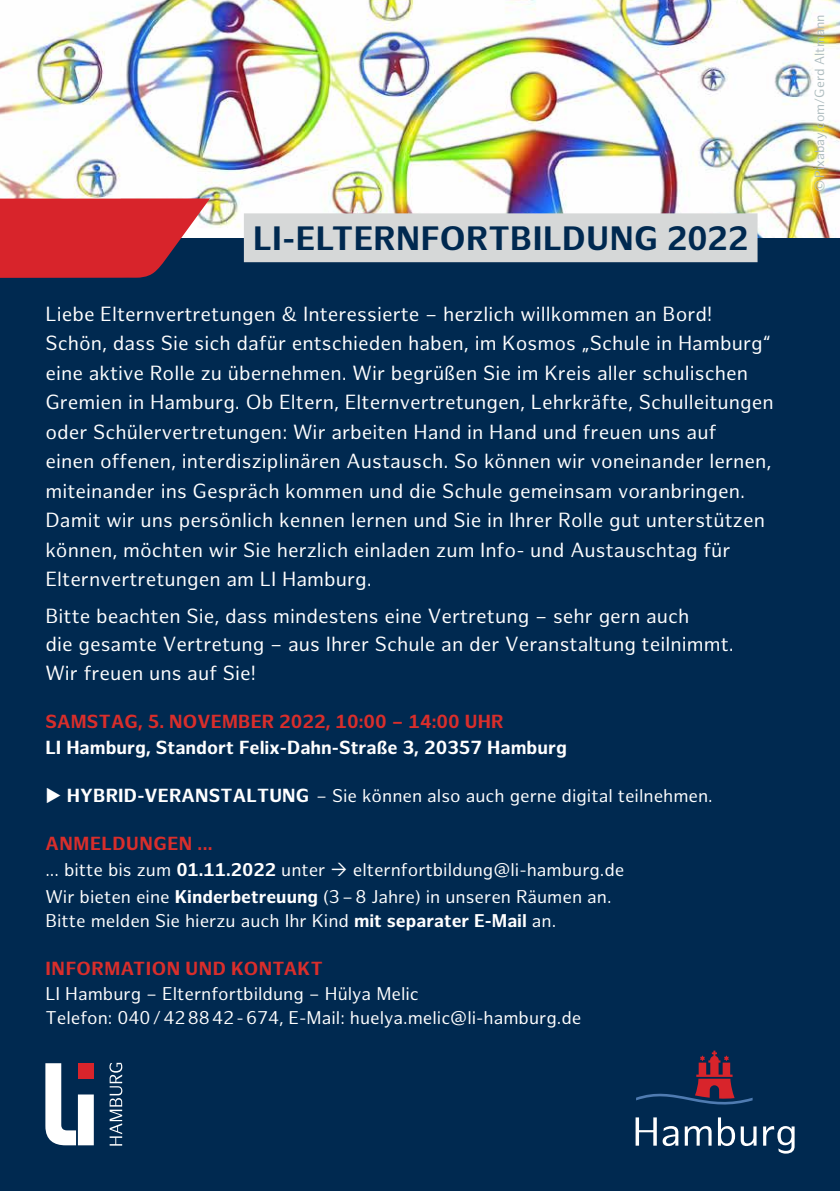
<style>
.page{position:relative;width:840px;height:1191px;background:#fff}
.page>*{position:absolute;margin:0;border:0;box-sizing:border-box;transform-origin:0 0}
.t1{font:700 33px "Hamburg Sans";letter-spacing:.01em;color:#002950}
.t2{font:20px/29.6px "Hamburg Sans";letter-spacing:.005em;color:#fff}
.t3{font:700 18.4px "Hamburg Sans";color:#fff}
.t4{font:700 18.4px "Hamburg Sans";letter-spacing:.01em;color:#d92e2b}
.t5{font:700 18.4px "Hamburg Sans";letter-spacing:.03em;color:#d92e2b}
.t6{font:18px/26.8px "Hamburg Sans";color:#fff}
.t7{font:13px "Hamburg Sans";color:#aebcbf}
.s1{font-weight:700;font-size:18.4px}
.s2{font-weight:700}
</style>
<div class="page">
<img style="left:0;top:0;width:839px;height:238px">
<div style="left:0;top:238px;width:839px;height:953px;background:#002950"></div>
<svg style="left:0;top:198px;width:210px;height:80px;background:#c22c36"></svg>
<div style="left:244px;top:213px;width:513px;height:49px;background:#d6d8d8"></div>
<svg style="left:45px;top:1063px;width:31px;height:82px"></svg>
<div style="left:78px;top:1094px;width:16px;height:51px;background:#fff"></div>
<div style="left:78px;top:1063px;width:16px;height:16px;background:#d8242b"></div>
<svg style="left:109px;top:1062px;width:13px;height:83px"></svg>
<svg style="left:636px;top:1050px;width:116px;height:55px"></svg>
<svg style="left:635px;top:1117px;width:21px;height:28px"></svg>
<svg style="left:662px;top:1126px;width:16px;height:20px"></svg>
<svg style="left:684px;top:1126px;width:27px;height:19px"></svg>
<svg style="left:717px;top:1117px;width:17px;height:29px"></svg>
<svg style="left:740px;top:1126px;width:16px;height:20px"></svg>
<svg style="left:763px;top:1126px;width:31px;height:27px"></svg>
<h1 class="t1" style="left:253px;top:219px;width:496px">LI-ELTERNFORTBILDUNG 2022</h1>
<p class="t2" style="left:45px;top:299px;width:729px">Liebe Elternvertretungen &amp; Interessierte – herzlich willkommen an Bord!<br>Schön, dass Sie sich dafür entschieden haben, im Kosmos „Schule in Hamburg“ eine aktive Rolle zu übernehmen. Wir begrüßen Sie im Kreis aller schulischen Gremien in Hamburg. Ob Eltern, Elternvertretungen, Lehrkräfte, Schulleitungen oder Schülervertretungen: Wir arbeiten Hand in Hand und freuen uns auf<br>einen offenen, interdisziplinären Austausch. So können wir voneinander lernen, miteinander ins Gespräch kommen und die Schule gemeinsam voranbringen.<br>Damit wir uns persönlich kennen lernen und Sie in Ihrer Rolle gut unterstützen können, möchten wir Sie herzlich einladen zum Info- und Austauschtag für Elternvertretungen am LI Hamburg.</p>
<p class="t2" style="left:45px;top:603px;width:689px;line-height:27.6px">Bitte beachten Sie, dass mindestens eine Vertretung – sehr gern auch<br>die gesamte Vertretung – aus Ihrer Schule an der Veranstaltung teilnimmt.</p>
<p class="t2" style="left:45px;top:659px;width:212px">Wir freuen uns auf Sie!</p>
<p class="t4" style="left:45px;top:711px;width:459px">SAMSTAG, 5. NOVEMBER 2022, 10:00 – 14:00 UHR</p>
<p class="t3" style="left:45px;top:737px;width:523px">LI Hamburg, Standort Felix-Dahn-Straße 3, 20357 Hamburg</p>
<p class="t6" style="left:45px;top:783px;width:668px">◆ <span class="s1">HYBRID-VERANSTALTUNG</span> – Sie können also auch gerne digital teilnehmen.</p>
<p class="t5" style="left:45px;top:833px;width:169px">ANMELDUNGEN ...</p>
<p class="t6" style="left:45px;top:856px;width:281px">... bitte bis zum <span class="s2">01.11.2022</span> unter</p>
<p class="t6" style="left:45px;top:856px;width:580px;text-indent:307px">elternfortbildung@li-hamburg.de<br>Wir bieten eine <span class="s2">Kinderbetreuung</span> (3–8 Jahre) in unseren Räumen an.</p>
<p class="t6" style="left:45px;top:907px;width:512px">Bitte melden Sie hierzu auch Ihr Kind <span class="s2">mit separater E-Mail</span> an.</p>
<p class="t5" style="left:45px;top:957px;width:279px">INFORMATION UND KONTAKT</p>
<p class="t6" style="left:45px;top:982px;width:537px;line-height:24px">LI Hamburg – Elternfortbildung – Hülya Melic<br>Telefon: 040/428842-674, E-Mail: huelya.melic@li-hamburg.de</p>
<p class="t7" style="left:811px;top:192px;width:179px;rotate:-90deg">©Pixabay.com/Gerd Altmann</p>
</div>
